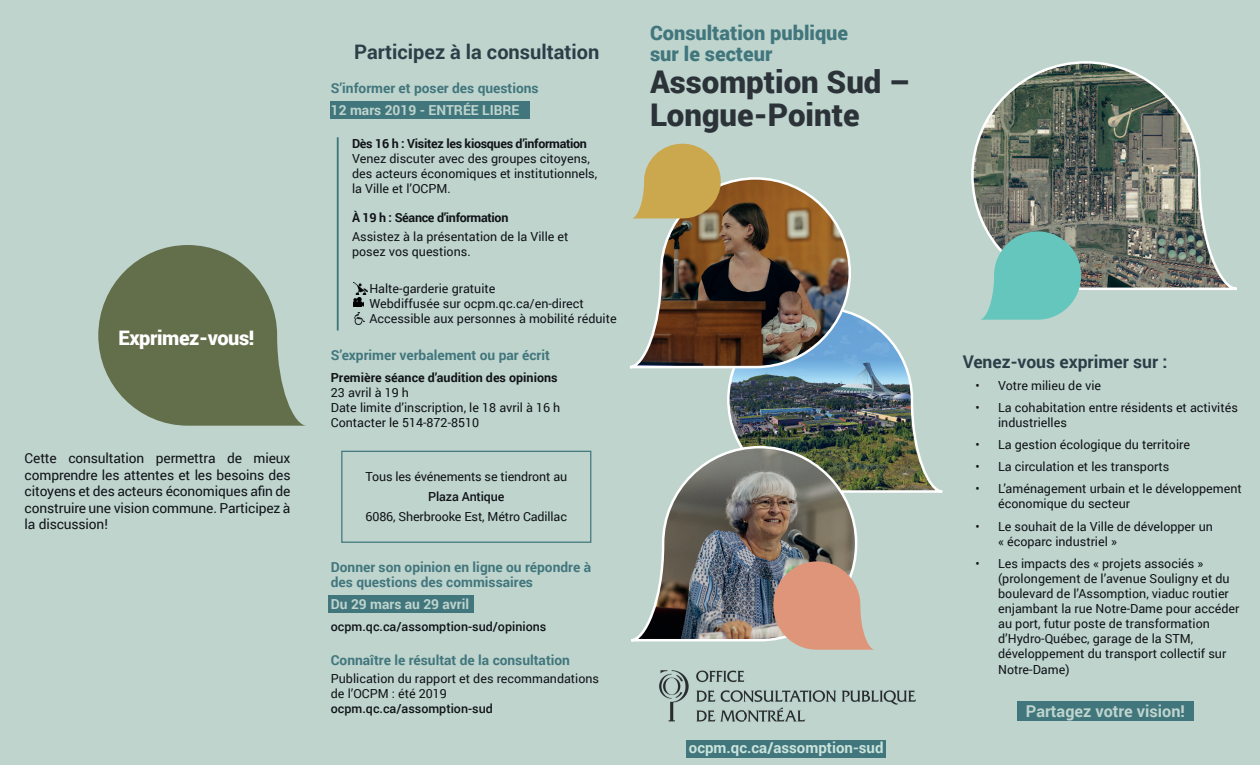
<style>
.page{position:relative;width:1260px;height:765px;background:#bed4cd}
.page>*{position:absolute;margin:0;border:0;box-sizing:border-box;transform-origin:0 0}
.t1{font:900 31.25px/32.5px "Roboto";color:#2b3339}
.t2{font:900 20px/21.2px "Roboto";color:#42767d}
.t3{font:700 20px "Roboto";color:#2c3f48}
.t4{font:900 20px "Roboto";letter-spacing:-.02em;color:#fff}
.t5{font:700 17.5px "Roboto";color:#2c3f48}
.t6{font:700 16.25px "Roboto";color:#bed4cd}
.t7{font:700 15px "Roboto";color:#cbe4dc}
.t8{font:13.75px/16.5px "Roboto";letter-spacing:-.01em;color:#111317;text-align:justify}
.t9{font:700 13.75px/15px "Roboto";color:#42767d}
.t10{font:700 13.75px "Roboto";color:#bed4cd}
.t11{font:12.5px/15px "Roboto";color:#111317}
.t12{font:500 12.5px "Roboto";color:#111317}
.t13{font:700 12.5px "Roboto";letter-spacing:-.025em;color:#111317}
.t14{font:700 12.5px "Roboto";color:#111317}
</style>
<div class="page">
<div style="left:1018px;top:701px;width:176px;height:20px;background:#42767d"></div>
<div style="left:330px;top:101px;width:199px;height:18px;background:#42767d"></div>
<div style="left:328px;top:596px;width:146px;height:17px;background:#42767d"></div>
<div style="left:686px;top:740px;width:200px;height:17px;background:#42767d"></div>
<img style="left:727px;top:312px;width:216px;height:181px">
<img style="left:631px;top:445px;width:228px;height:197px">
<img style="left:630px;top:177px;width:222px;height:193px">
<svg style="left:773px;top:561px;width:101px;height:89px"></svg>
<svg style="left:631px;top:144px;width:90px;height:74px"></svg>
<img style="left:659px;top:670px;width:257px;height:52px">
<img style="left:354px;top:283px;width:13px;height:12px">
<img style="left:971px;top:61px;width:266px;height:229px">
<svg style="left:98px;top:245px;width:208px;height:181px"></svg>
<div style="left:341px;top:451px;width:250px;height:92px;border:1px solid #42767d"></div>
<svg style="left:980px;top:231px;width:101px;height:89px"></svg>
<hr style="left:337px;top:137px;width:2px;height:194px;background:#42767d">
<svg style="left:354px;top:298px;width:10px;height:26px"></svg>
<h2 class="t4" style="left:118px;top:324px;width:138px">Exprimez-vous!</h2>
<p class="t8" style="left:25px;top:450px;width:267px">Cette consultation permettra de mieux comprendre les attentes et les besoins des citoyens et des acteurs économiques afin de construire une vision commune. Participez à la discussion!</p>
<h2 class="t3" style="left:354px;top:38px;width:247px">Participez à la consultation</h2>
<p class="t9" style="left:331px;top:80px;width:209px">S’informer et poser des questions</p>
<p class="t10" style="left:331px;top:100px;width:190px">12 mars 2019 - ENTRÉE LIBRE</p>
<p class="t13" style="left:352px;top:135px;width:236px">Dès 16 h : Visitez les kiosques d’information</p>
<p class="t11" style="left:352px;top:151px;width:247px">Venez discuter avec des groupes citoyens, des acteurs économiques et institutionnels, la Ville et l’OCPM.</p>
<p class="t13" style="left:352px;top:209px;width:158px">À 19 h : Séance d’information</p>
<p class="t11" style="left:352px;top:229px;width:218px">Assistez à la présentation de la Ville et posez vos questions.</p>
<p class="t11" style="left:369px;top:281px;width:249px">Halte-garderie gratuite<br>Webdiffusée sur ocpm.qc.ca/en-direct<br>Accessible aux personnes à mobilité réduite</p>
<p class="t9" style="left:331px;top:347px;width:221px">S’exprimer verbalement ou par écrit</p>
<p class="t14" style="left:331px;top:369px;width:228px">Première séance d’audition des opinions</p>
<p class="t11" style="left:331px;top:385px;width:231px">23 avril à 19 h<br>Date limite d’inscription, le 18 avril à 16 h<br>Contacter le 514-872-8510</p>
<p class="t11" style="left:365px;top:469px;width:203px">Tous les événements se tiendront au</p>
<p class="t12" style="left:428px;top:488px;width:78px">Plaza Antique</p>
<p class="t11" style="left:366px;top:508px;width:203px">6086, Sherbrooke Est, Métro Cadillac</p>
<p class="t9" style="left:331px;top:559px;width:262px">Donner son opinion en ligne ou répondre à des questions des commissaires</p>
<p class="t10" style="left:331px;top:594px;width:140px">Du 29 mars au 29 avril</p>
<p class="t12" style="left:331px;top:618px;width:217px">ocpm.qc.ca/assomption-sud/opinions</p>
<p class="t9" style="left:331px;top:652px;width:241px">Connaître le résultat de la consultation</p>
<p class="t11" style="left:331px;top:671px;width:270px">Publication du rapport et des recommandations de l’OCPM : été 2019</p>
<p class="t12" style="left:331px;top:700px;width:164px">ocpm.qc.ca/assomption-sud</p>
<h2 class="t2" style="left:650px;top:21px;width:200px">Consultation publique sur le secteur</h2>
<h1 class="t1" style="left:650px;top:65px;width:262px">Assomption Sud –<br>Longue-Pointe</h1>
<p class="t7" style="left:689px;top:737px;width:196px">ocpm.qc.ca/assomption-sud</p>
<h3 class="t5" style="left:963px;top:349px;width:206px">Venez-vous exprimer sur :</h3>
<p class="t11" style="left:976px;top:378px;width:127px">• Votre milieu de vie</p>
<p class="t11" style="left:998px;top:400px;width:241px;text-indent:-22px">• La cohabitation entre résidents et activités industrielles</p>
<p class="t11" style="left:976px;top:437px;width:216px">• La gestion écologique du territoire</p>
<p class="t11" style="left:976px;top:459px;width:195px">• La circulation et les transports</p>
<p class="t11" style="left:998px;top:481px;width:245px;text-indent:-22px">• L’aménagement urbain et le développement économique du secteur</p>
<p class="t11" style="left:998px;top:518px;width:216px;text-indent:-22px">• Le souhait de la Ville de développer un « écoparc industriel »</p>
<p class="t11" style="left:998px;top:555px;width:243px;text-indent:-22px">• Les impacts des « projets associés » (prolongement de l’avenue Souligny et du boulevard de l’Assomption, viaduc routier enjambant la rue Notre-Dame pour accéder au port, futur poste de transformation d’Hydro-Québec, garage de la STM, développement du transport collectif sur</p>
<p class="t11" style="left:998px;top:662px;width:73px">Notre-Dame)</p>
<h3 class="t6" style="left:1026px;top:700px;width:161px">Partagez votre vision!</h3>
</div>
